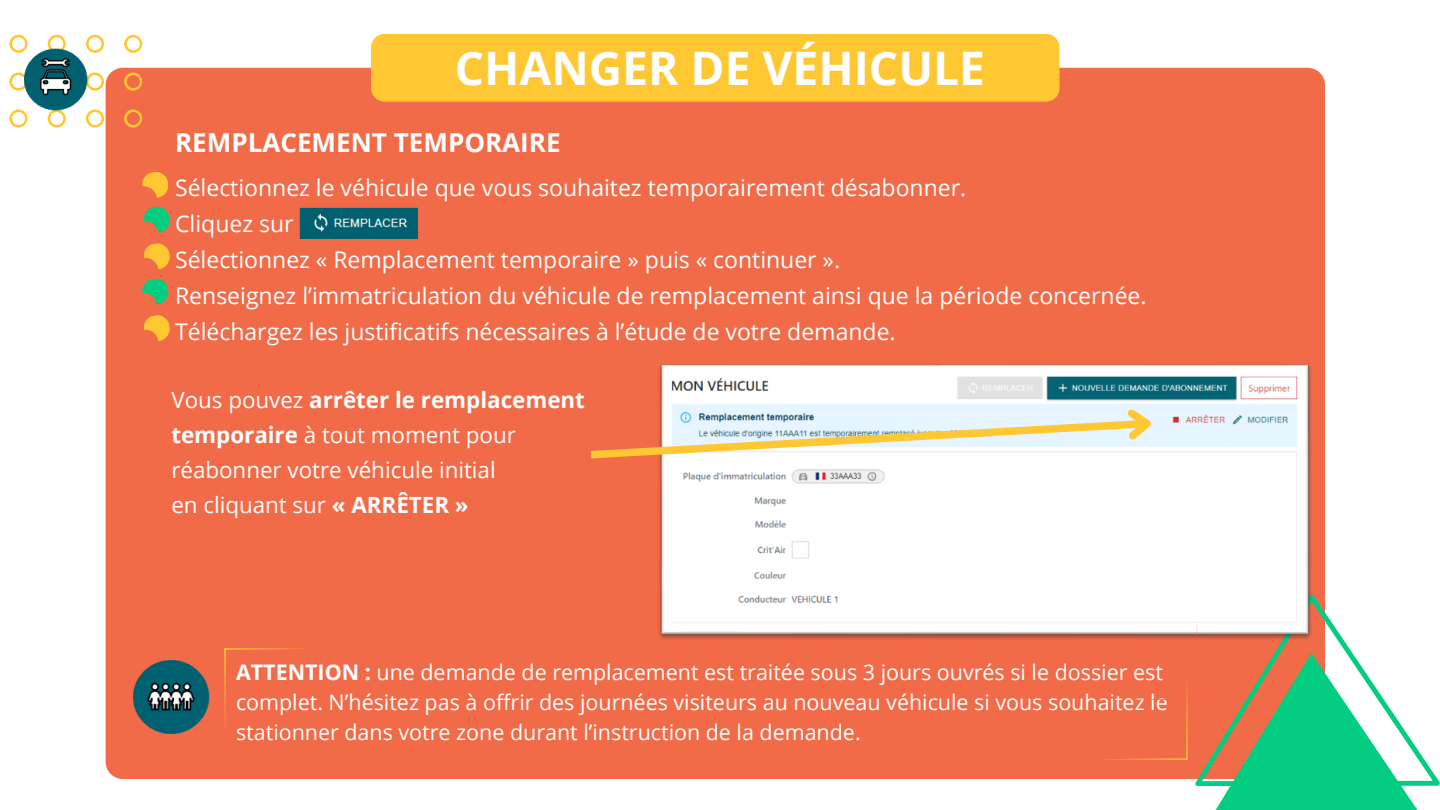
<style>
.page{position:relative;width:1440px;height:810px;background:#fff}
.page>*{position:absolute;margin:0;border:0;box-sizing:border-box;transform-origin:0 0}
.t1{font:700 46.1px "Open Sans";color:#fff}
.t2{font:700 26.1px "Open Sans";color:#fff}
.t3{font:23px "Open Sans";color:#fff}
.t4{font:700 22.4px/35.2px "Open Sans";color:#fff}
.t5{font:22.4px "Open Sans";color:#fff}
.t6{font:21.5px/30px "Open Sans";color:#fff}
.s1{font-weight:400}
.s2{font-weight:700}
</style>
<div class="page">
<div style="left:106px;top:68px;width:1219px;height:711px;background:#f16b49"></div>
<div style="left:371px;top:34px;width:689px;height:68px;background:#ffc732;border-radius:14px"></div>
<svg style="left:1317px;top:595px;width:12px;height:23px"></svg>
<svg style="left:9px;top:109px;width:19px;height:19px"></svg>
<svg style="left:48px;top:110px;width:18px;height:18px"></svg>
<svg style="left:9px;top:73px;width:16px;height:18px"></svg>
<svg style="left:9px;top:35px;width:19px;height:18px"></svg>
<svg style="left:48px;top:35px;width:18px;height:14px"></svg>
<svg style="left:86px;top:109px;width:18px;height:19px"></svg>
<svg style="left:124px;top:109px;width:18px;height:19px"></svg>
<svg style="left:88px;top:73px;width:16px;height:18px"></svg>
<svg style="left:124px;top:73px;width:18px;height:18px"></svg>
<svg style="left:86px;top:35px;width:18px;height:18px"></svg>
<svg style="left:124px;top:35px;width:18px;height:18px"></svg>
<svg style="left:141px;top:170px;width:30px;height:64px;background:#bd9650"></svg>
<svg style="left:142px;top:502px;width:29px;height:29px"></svg>
<svg style="left:141px;top:733px;width:29px;height:29px"></svg>
<img style="left:25px;top:49px;width:63px;height:61px">
<img style="left:300px;top:207px;width:118px;height:31px">
<svg style="left:141px;top:242px;width:30px;height:64px;background:#bd9650"></svg>
<svg style="left:142px;top:314px;width:29px;height:29px"></svg>
<img style="left:653px;top:359px;width:664px;height:285px">
<svg style="left:583px;top:401px;width:578px;height:62px"></svg>
<img style="left:133px;top:660px;width:77px;height:73px">
<div style="left:224px;top:597px;width:94px;height:138px;background:#f16b49"></div>
<svg style="left:1101px;top:618px;width:339px;height:192px"></svg>
<p class="t1" style="left:455px;top:36px;width:532px">CHANGER DE VÉHICULE</p>
<p class="t2" style="left:175px;top:125px;width:387px">REMPLACEMENT TEMPORAIRE</p>
<p class="t3" style="left:175px;top:172px;width:793px">Sélectionnez le véhicule que vous souhaitez temporairement désabonner.</p>
<p class="t3" style="left:175px;top:208px;width:120px">Cliquez sur</p>
<p class="t3" style="left:175px;top:244px;width:667px">Sélectionnez « Remplacement temporaire » puis « continuer ».</p>
<p class="t3" style="left:175px;top:280px;width:973px">Renseignez l’immatriculation du véhicule de remplacement ainsi que la période concernée.</p>
<p class="t3" style="left:175px;top:316px;width:722px">Téléchargez les justificatifs nécessaires à l’étude de votre demande.</p>
<h2 class="t4" style="left:171px;top:381px;width:415px"><span class="s1">Vous pouvez</span> arrêter le remplacement temporaire <span class="s1">à tout moment pour</span></h2>
<p class="t5" style="left:171px;top:454px;width:326px">réabonner votre véhicule initial</p>
<p class="t5" style="left:171px;top:489px;width:299px">en cliquant sur <span class="s2">« ARRÊTER »</span></p>
<p class="t6" style="left:236px;top:656px;width:933px"><span class="s2">ATTENTION :</span> une demande de remplacement est traitée sous 3 jours ouvrés si le dossier est complet. N’hésitez pas à offrir des journées visiteurs au nouveau véhicule si vous souhaitez le stationner dans votre zone durant l’instruction de la demande.</p>
</div>
